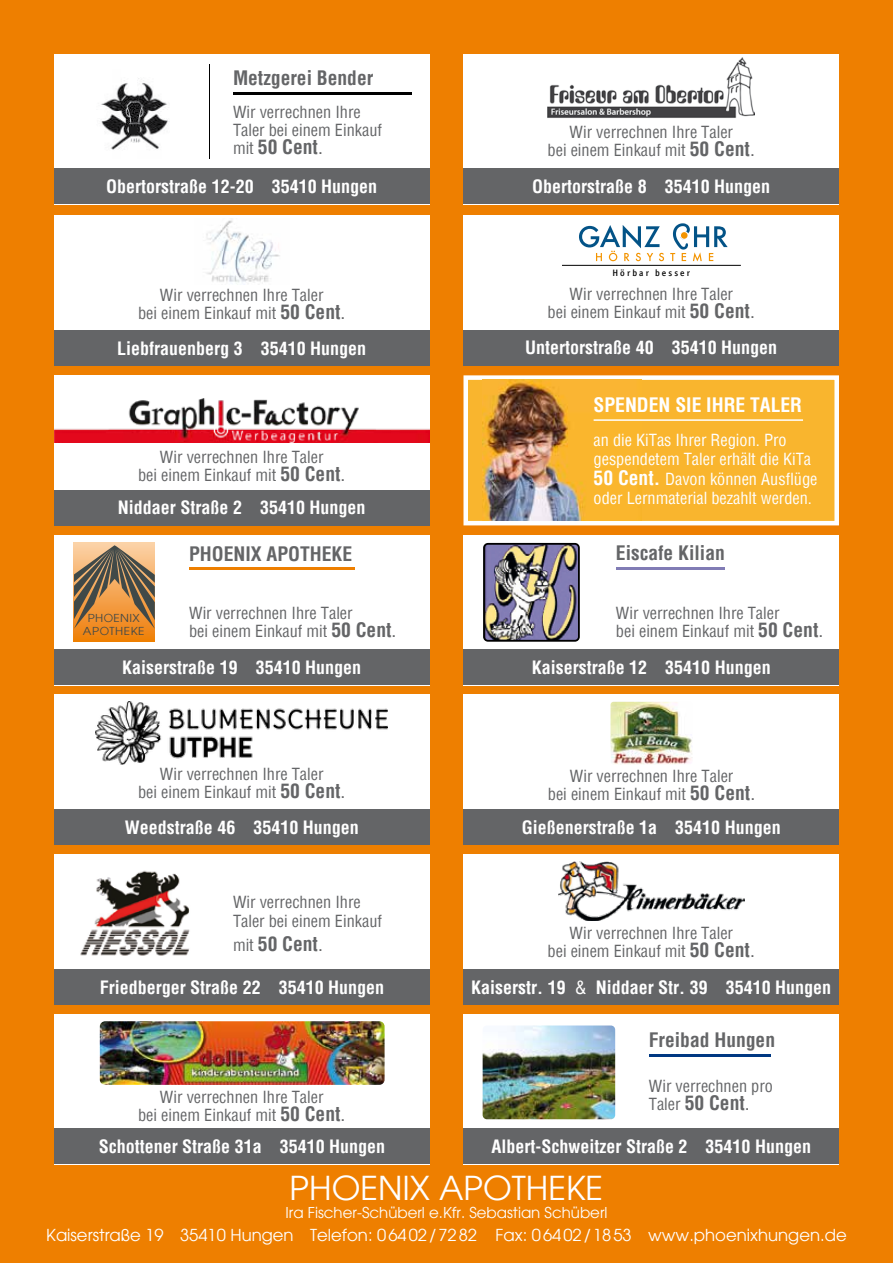
<style>
.page{position:relative;width:893px;height:1263px;background:#ee7f00}
.page>*{position:absolute;margin:0;border:0;box-sizing:border-box;transform-origin:0 0}
.t1{font:33px "Avant Garde";color:#fff}
.t2{font:700 condensed 19.5px "Helvetica";color:#646567}
.t3{font:700 condensed 19.5px "Helvetica";color:#fff}
.t4{font:700 condensed 18px "Helvetica";color:#fff}
.t5{font:16.5px "Avant Garde";color:#fff}
.t6{font:condensed 16.35px/18px "Helvetica";color:#646567;text-align:center}
.t7{font:condensed 16.35px/19.5px "Helvetica";color:#fff}
.t8{font:15px "Avant Garde";color:#fff}
.t9{font:10.8px/12.6px "Avant Garde";letter-spacing:.04em;color:#404948;text-align:center;scale:1.11 1}
.t10{font:500 9.3px "Officina Sans ITC Std";letter-spacing:.23em;color:#000}
.s1{font-weight:400;font-size:16.35px}
.s2{font-weight:400}
.s3{font-weight:700;font-size:19.5px}
.s4{font-size:19.5px}
</style>
<div class="page">
<div style="left:463px;top:216px;width:376px;height:150px;background:#fff"></div>
<div style="left:54px;top:216px;width:375px;height:150px;background:#fff"></div>
<div style="left:54px;top:54px;width:375px;height:150px;background:#fff"></div>
<div style="left:463px;top:54px;width:376px;height:150px;background:#fff"></div>
<div style="left:463px;top:375px;width:376px;height:150px;background:#f9b52e;border:4px solid #fff"></div>
<div style="left:54px;top:375px;width:375px;height:150px;background:#fff"></div>
<div style="left:463px;top:535px;width:376px;height:150px;background:#fff"></div>
<div style="left:54px;top:535px;width:375px;height:150px;background:#fff"></div>
<div style="left:463px;top:695px;width:376px;height:150px;background:#fff"></div>
<div style="left:54px;top:695px;width:375px;height:150px;background:#fff"></div>
<div style="left:463px;top:854px;width:376px;height:150px;background:#fff"></div>
<div style="left:54px;top:854px;width:375px;height:150px;background:#fff"></div>
<div style="left:463px;top:1014px;width:376px;height:150px;background:#fff"></div>
<div style="left:54px;top:1014px;width:375px;height:150px;background:#fff"></div>
<div style="left:54px;top:330px;width:375px;height:36px;background:#646567"></div>
<div style="left:54px;top:649px;width:375px;height:36px;background:#646567"></div>
<div style="left:54px;top:168px;width:375px;height:36px;background:#646567"></div>
<div style="left:463px;top:330px;width:376px;height:35px;background:#646567"></div>
<div style="left:463px;top:969px;width:376px;height:35px;background:#646567"></div>
<div style="left:463px;top:168px;width:376px;height:36px;background:#646567"></div>
<img style="left:206px;top:220px;width:74px;height:63px">
<img style="left:101px;top:78px;width:67px;height:72px">
<svg style="left:579px;top:225px;width:85px;height:36px"></svg>
<svg style="left:670px;top:223px;width:58px;height:38px"></svg>
<hr style="left:562px;top:265px;width:179px;height:1px;background:#000">
<img style="left:558px;top:861px;width:186px;height:60px">
<img style="left:548px;top:58px;width:206px;height:60px">
<div style="left:54px;top:490px;width:375px;height:35px;background:#646567"></div>
<div style="left:463px;top:649px;width:376px;height:36px;background:#646567"></div>
<div style="left:463px;top:809px;width:376px;height:36px;background:#646567"></div>
<div style="left:54px;top:969px;width:376px;height:35px;background:#646567"></div>
<div style="left:54px;top:1128px;width:376px;height:36px;background:#646567"></div>
<div style="left:463px;top:1128px;width:376px;height:36px;background:#646567"></div>
<div style="left:54px;top:810px;width:376px;height:35px;background:#646567"></div>
<img style="left:54px;top:398px;width:375px;height:44px">
<img style="left:96px;top:702px;width:292px;height:62px">
<img style="left:610px;top:702px;width:83px;height:62px">
<img style="left:80px;top:870px;width:110px;height:86px">
<img style="left:100px;top:1021px;width:285px;height:64px">
<img style="left:483px;top:1025px;width:132px;height:94px">
<hr style="left:649px;top:1054px;width:121px;height:3px;background:#003882">
<hr style="left:209px;top:64px;width:1px;height:94px;background:#000">
<img style="left:486px;top:546px;width:91px;height:93px">
<div style="left:483px;top:543px;width:97px;height:99px;border:2px solid #000;border-radius:4px"></div>
<hr style="left:616px;top:567px;width:109px;height:2px;background:#817cb5">
<hr style="left:189px;top:567px;width:166px;height:2px;background:#ee7f00">
<div style="left:74px;top:543px;width:81px;height:99px;background:linear-gradient(to right,#ef8410,#ef8410)"></div>
<svg style="left:74px;top:545px;width:81px;height:84px;background:#ad8253"></svg>
<hr style="left:233px;top:93px;width:178px;height:2px;background:#000">
<img style="left:483px;top:380px;width:158px;height:141px">
<hr style="left:594px;top:419px;width:209px;height:2px;background:#fff">
<p class="t2" style="left:233px;top:65px;width:142px">Metzgerei Bender</p>
<p class="t6" style="left:233px;top:103px;width:151px;text-align:left">Wir verrechnen Ihre<br>Taler bei einem Einkauf</p>
<p class="t2" style="left:233px;top:134px;width:91px"><span class="s1">mit</span> 50 Cent<span class="s2">.</span></p>
<p class="t4" style="left:106px;top:174px;width:272px">Obertorstraße 12-20 35410 Hungen</p>
<p class="t6" style="left:138px;top:285px;width:209px">Wir verrechnen Ihre Taler<br>bei einem Einkauf mit <span class="s3">50 Cent</span><span class="s4">.</span></p>
<p class="t4" style="left:117px;top:336px;width:250px">Liebfrauenberg 3 35410 Hungen</p>
<p class="t6" style="left:138px;top:447px;width:209px">Wir verrechnen Ihre Taler<br>bei einem Einkauf mit <span class="s3">50 Cent</span><span class="s4">.</span></p>
<p class="t4" style="left:118px;top:496px;width:249px">Niddaer Straße 2 35410 Hungen</p>
<p class="t2" style="left:189px;top:541px;width:165px">PHOENIX APOTHEKE</p>
<p class="t6" style="left:548px;top:123px;width:209px">Wir verrechnen Ihre Taler<br>bei einem Einkauf mit <span class="s3">50 Cent</span><span class="s4">.</span></p>
<p class="t4" style="left:532px;top:174px;width:239px">Obertorstraße 8 35410 Hungen</p>
<p class="t10" style="left:612px;top:268px;width:79px">Hörbar besser</p>
<p class="t6" style="left:548px;top:285px;width:209px">Wir verrechnen Ihre Taler<br>bei einem Einkauf mit <span class="s3">50 Cent</span><span class="s4">.</span></p>
<p class="t4" style="left:525px;top:336px;width:253px">Untertorstraße 40 35410 Hungen</p>
<p class="t3" style="left:594px;top:392px;width:210px">SPENDEN SIE IHRE TALER</p>
<p class="t7" style="left:594px;top:430px;width:225px">an die KiTas Ihrer Region. Pro gespendetem Taler erhält die KiTa<br><span class="s3">50 Cent.</span> Davon können Ausflüge oder Lernmaterial bezahlt werden.</p>
<p class="t2" style="left:616px;top:540px;width:110px">Eiscafe Kilian</p>
<p class="t9" style="left:83px;top:612px;width:57px">PHOENIX<br>APOTHEKE</p>
<p class="t6" style="left:189px;top:603px;width:209px;text-align:left">Wir verrechnen Ihre Taler<br>bei einem Einkauf mit <span class="s3">50 Cent</span><span class="s4">.</span></p>
<p class="t6" style="left:616px;top:603px;width:209px;text-align:left">Wir verrechnen Ihre Taler<br>bei einem Einkauf mit <span class="s3">50 Cent</span><span class="s4">.</span></p>
<p class="t4" style="left:122px;top:655px;width:240px">Kaiserstraße 19 35410 Hungen</p>
<p class="t6" style="left:138px;top:765px;width:209px">Wir verrechnen Ihre Taler<br>bei einem Einkauf mit <span class="s3">50 Cent</span><span class="s4">.</span></p>
<p class="t4" style="left:125px;top:816px;width:235px">Weedstraße 46 35410 Hungen</p>
<p class="t6" style="left:233px;top:892px;width:151px;line-height:19.6px;text-align:left">Wir verrechnen Ihre<br>Taler bei einem Einkauf</p>
<p class="t2" style="left:233px;top:931px;width:91px"><span class="s1">mit</span> 50 Cent<span class="s2">.</span></p>
<p class="t4" style="left:100px;top:975px;width:286px">Friedberger Straße 22 35410 Hungen</p>
<p class="t6" style="left:138px;top:1088px;width:209px">Wir verrechnen Ihre Taler<br>bei einem Einkauf mit <span class="s3">50 Cent</span><span class="s4">.</span></p>
<p class="t4" style="left:532px;top:656px;width:240px">Kaiserstraße 12 35410 Hungen</p>
<p class="t6" style="left:548px;top:767px;width:209px">Wir verrechnen Ihre Taler<br>bei einem Einkauf mit <span class="s3">50 Cent</span><span class="s4">.</span></p>
<p class="t4" style="left:522px;top:815px;width:260px">Gießenerstraße 1a 35410 Hungen</p>
<p class="t6" style="left:548px;top:924px;width:209px">Wir verrechnen Ihre Taler<br>bei einem Einkauf mit <span class="s3">50 Cent</span><span class="s4">.</span></p>
<p class="t4" style="left:471px;top:975px;width:361px">Kaiserstr. 19 <span class="s2">&amp;</span> Niddaer Str. 39 35410 Hungen</p>
<p class="t2" style="left:649px;top:1026px;width:128px">Freibad Hungen</p>
<p class="t6" style="left:649px;top:1077px;width:126px">Wir verrechnen pro</p>
<p class="t2" style="left:649px;top:1090px;width:102px"><span class="s1">Taler</span> 50 Cent<span class="s2">.</span></p>
<p class="t4" style="left:99px;top:1135px;width:288px">Schottener Straße 31a 35410 Hungen</p>
<p class="t4" style="left:491px;top:1135px;width:321px">Albert-Schweitzer Straße 2 35410 Hungen</p>
<h1 class="t1" style="left:290px;top:1169px;width:315px">PHOENIX APOTHEKE</h1>
<p class="t8" style="left:285px;top:1204px;width:323px">Ira Fischer-Schüberl e.Kfr. Sebastian Schüberl</p>
<p class="t5" style="left:46px;top:1225px;width:802px">Kaiserstraße 19 35410 Hungen Telefon: 06402/7282 Fax: 06402/1853 www.phoenixhungen.de</p>
</div>
